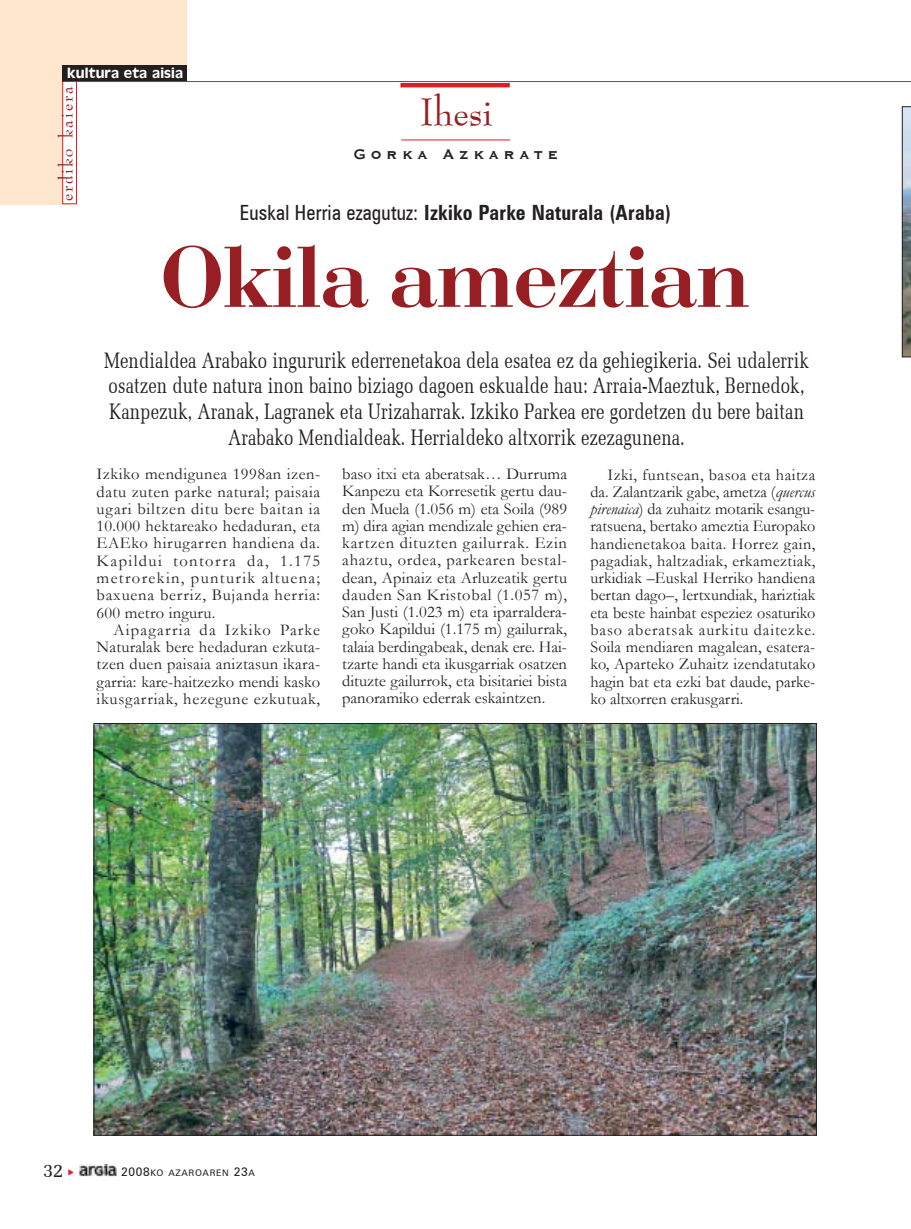
<style>
.page{position:relative;width:911px;height:1229px;background:#fff}
.page>*{position:absolute;margin:0;border:0;box-sizing:border-box;transform-origin:0 0}
.t1{font:90px "Bodoni";color:#971e22}
.t2{font:45px "Bernadette";color:#971e22}
.t3{font:22.5px/25.5px "Memoir Condensed";color:#231f1f;text-align:center}
.t4{font:700 21px "Zurich Cn BT";letter-spacing:.015em;color:#231f1f;scale:.95 1}
.t5{font:21px "Bernadette";letter-spacing:.09em;color:#971e22}
.t6{font:19.5px "Memoir";color:#231f1f}
.t7{font:18px "Copprpl Goth Bd BT";letter-spacing:.255em;color:#231f1f}
.t8{font:16.5px/17.2px "Garamond";color:#231f1f;text-align:justify}
.t9{font:15px "Antique Olive";letter-spacing:.005em;color:#fff}
.t10{font:9px "Zurich BT";letter-spacing:.075em;color:#231f1f}
.s1{font-weight:400}
.s2{font-style:italic}
.s3{font-size:12px}
</style>
<div class="page">
<div style="left:8px;top:0;width:178px;height:67px;background:#ffe7ce"></div>
<div style="left:0;top:0;width:69px;height:204px;background:#ffe7ce"></div>
<div style="left:63px;top:81px;width:13px;height:123px;background:#fff"></div>
<div style="left:62px;top:81px;width:15px;height:123px;border:1px solid #da2027"></div>
<div style="left:62px;top:65px;width:124px;height:16px;background:#231f1f"></div>
<hr style="left:63px;top:81px;width:847px;height:1px;background:#da2027">
<hr style="left:400px;top:83px;width:109px;height:4px;background:#da2027">
<img style="left:79px;top:1164px;width:38px;height:13px">
<hr style="left:401px;top:140px;width:109px;height:1px;background:#da2027">
<img style="left:96px;top:725px;width:718px;height:408px">
<svg style="left:901px;top:106px;width:9px;height:251px;background:#8c9497"></svg>
<p class="t9" style="left:67px;top:67px;width:117px">kultura eta aisia</p>
<p class="t5" style="left:56px;top:201px;width:116px;rotate:-90deg">erdiko kaiera</p>
<h2 class="t2" style="left:420px;top:90px;width:74px">Ihesi</h2>
<p class="t7" style="left:353px;top:144px;width:206px">Gorka Azkarate</p>
<p class="t4" style="left:240px;top:199px;width:455px"><span class="s1">Euskal Herria ezagutuz:</span> Izkiko Parke Naturala (Araba)</p>
<h1 class="t1" style="left:161px;top:244px;width:590px">Okila ameztian</h1>
<p class="t3" style="left:104px;top:348px;width:706px">Mendialdea Arabako ingururik ederrenetakoa dela esatea ez da gehiegikeria. Sei udalerrik osatzen dute natura inon baino biziago dagoen eskualde hau: Arraia-Maeztuk, Bernedok, Kanpezuk, Aranak, Lagranek eta Urizaharrak. Izkiko Parkea ere gordetzen du bere baitan Arabako Mendialdeak. Herrialdeko altxorrik ezezagunena.</p>
<p class="t8" style="left:97px;top:466px;width:225px">Izkiko mendigunea 1998an izen&shy;datu zuten parke natural; paisaia ugari biltzen ditu bere baitan ia 10.000 hektareako hedaduran, eta EAEko hirugarren handiena da.<br>Kapildui tontorra da, 1.175 metrorekin, punturik altuena; baxuena berriz, Bujanda herria:<br>600 metro inguru.</p>
<p class="t8" style="left:97px;top:621px;width:225px;text-indent:17px">Aipagarria da Izkiko Parke Naturalak bere hedaduran ezkuta&shy;tzen duen paisaia aniztasun ikara&shy;garria: kare-haitzezko mendi kasko ikusgarriak, hezegune ezkutuak,</p>
<p class="t8" style="left:342px;top:465px;width:226px">baso itxi eta aberatsakÖ Durruma Kanpezu eta Korresetik gertu dau&shy;den Muela (1.056 m) eta Soila (989 m) dira agian mendizale gehien era&shy;kartzen dituzten gailurrak. Ezin ahaztu, ordea, parkearen bestal&shy;dean, Apinaiz eta Arluzeatik gertu dauden San Kristobal (1.057 m), San Justi (1.023 m) eta iparraldera&shy;goko Kapildui (1.175 m) gailurrak, talaia berdingabeak, denak ere. Hai&shy;tzarte handi eta ikusgarriak osatzen dituzte gailurrok, eta bisitariei bista panoramiko ederrak eskaintzen.</p>
<p class="t8" style="left:590px;top:466px;width:226px;text-indent:17px">Izki, funtsean, basoa eta haitza da. Zalantzarik gabe, ametza (<span class="s2">quercus pirenaica</span>) da zuhaitz motarik esangu&shy;ratsuena, bertako ameztia Europako handienetakoa baita. Horrez gain, pagadiak, haltzadiak, erkameztiak, urkidiak ñEuskal Herriko handiena bertan dagoñ, lertxundiak, hariztiak eta beste hainbat espeziez osaturiko baso aberatsak aurkitu daitezke.<br>Soila mendiaren magalean, esatera&shy;ko, Aparteko Zuhaitz izendatutako hagin bat eta ezki bat daude, parke&shy;ko altxorren erakusgarri.</p>
<p class="t6" style="left:43px;top:1159px;width:22px">32</p>
<p class="t10" style="left:121px;top:1167px;width:135px"><span class="s3">2008</span>KO AZAROAREN <span class="s3">23</span>A</p>
</div>
